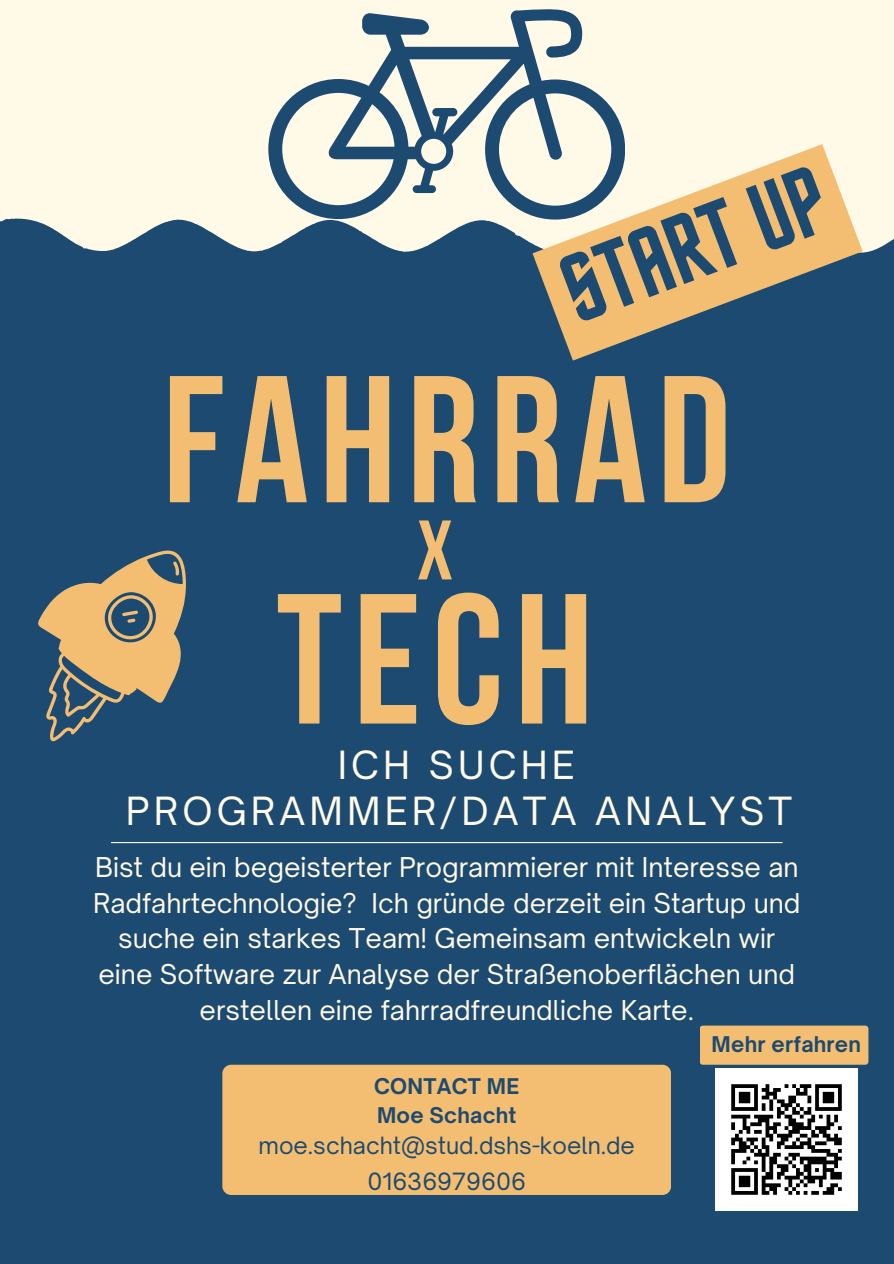
<style>
.page{position:relative;width:894px;height:1264px;background:#fff}
.page>*{position:absolute;margin:0;border:0;box-sizing:border-box;transform-origin:0 0}
.t1{font:700 184.95px "Bebas Neue";color:#f3be72}
.t2{font:700 180.15px "Bebas Neue";letter-spacing:.06em;color:#f3be72}
.t3{font:97.35px "Horta";color:#1d4a70}
.t4{font:700 84.15px "Bebas Neue";color:#f3be72}
.t5{font:37.2px "Open Sauce One";letter-spacing:.11em;color:#fff9e7}
.t6{font:26.1px/35.7px "Open Sauce One";color:#fff9e7;text-align:center}
.t7{font:22.8px "Open Sauce One";color:#1d4a70}
.t8{font:700 20.7px "Open Sauce One";letter-spacing:.01em;color:#1d4a70}
</style>
<div class="page">
<div style="left:0;top:0;width:893px;height:1263px;background:#1d4a70"></div>
<svg style="left:0;top:0;width:893px;height:252px;background:#edebdd"></svg>
<div style="left:222px;top:1064px;width:449px;height:130px;background:#f3be72;border-radius:9px"></div>
<hr style="left:111px;top:842px;width:671px;height:1px;background:#fff9e7">
<svg style="left:268px;top:9px;width:356px;height:210px;fill:#fff9e7"></svg>
<svg style="left:38px;top:550px;width:148px;height:192px"></svg>
<img style="left:715px;top:1068px;width:142px;height:142px">
<svg style="left:532px;top:144px;width:330px;height:216px;fill:#f3be72"></svg>
<div style="left:699px;top:1025px;width:169px;height:39px;background:#f3be72;border-radius:3px"></div>
<h3 class="t3" style="left:551px;top:256px;width:277px;rotate:-21deg">START UP</h3>
<p class="t2" style="left:163px;top:367px;width:569px">FAHRRAD</p>
<p class="t4" style="left:417px;top:516px;width:38px">X</p>
<p class="t1" style="left:276px;top:584px;width:318px">TECH</p>
<h4 class="t5" style="left:338px;top:741px;width:238px">ICH SUCHE</h4>
<h2 class="t5" style="left:126px;top:787px;width:668px">PROGRAMMER/DATA ANALYST</h2>
<p class="t6" style="left:93px;top:849px;width:708px">Bist du ein begeisterter Programmierer mit Interesse an Radfahrtechnologie? Ich gründe derzeit ein Startup und suche ein starkes Team! Gemeinsam entwickeln wir eine Software zur Analyse der Straßenoberflächen und erstellen eine fahrradfreundliche Karte.</p>
<h1 class="t8" style="left:374px;top:1072px;width:147px">CONTACT ME</h1>
<h3 class="t8" style="left:377px;top:1102px;width:141px">Moe Schacht</h3>
<p class="t7" style="left:258px;top:1131px;width:378px">moe.schacht@stud.dshs-koeln.de</p>
<h1 class="t7" style="left:367px;top:1166px;width:160px">01636979606</h1>
<h6 class="t8" style="left:711px;top:1031px;width:151px">Mehr erfahren</h6>
</div>
